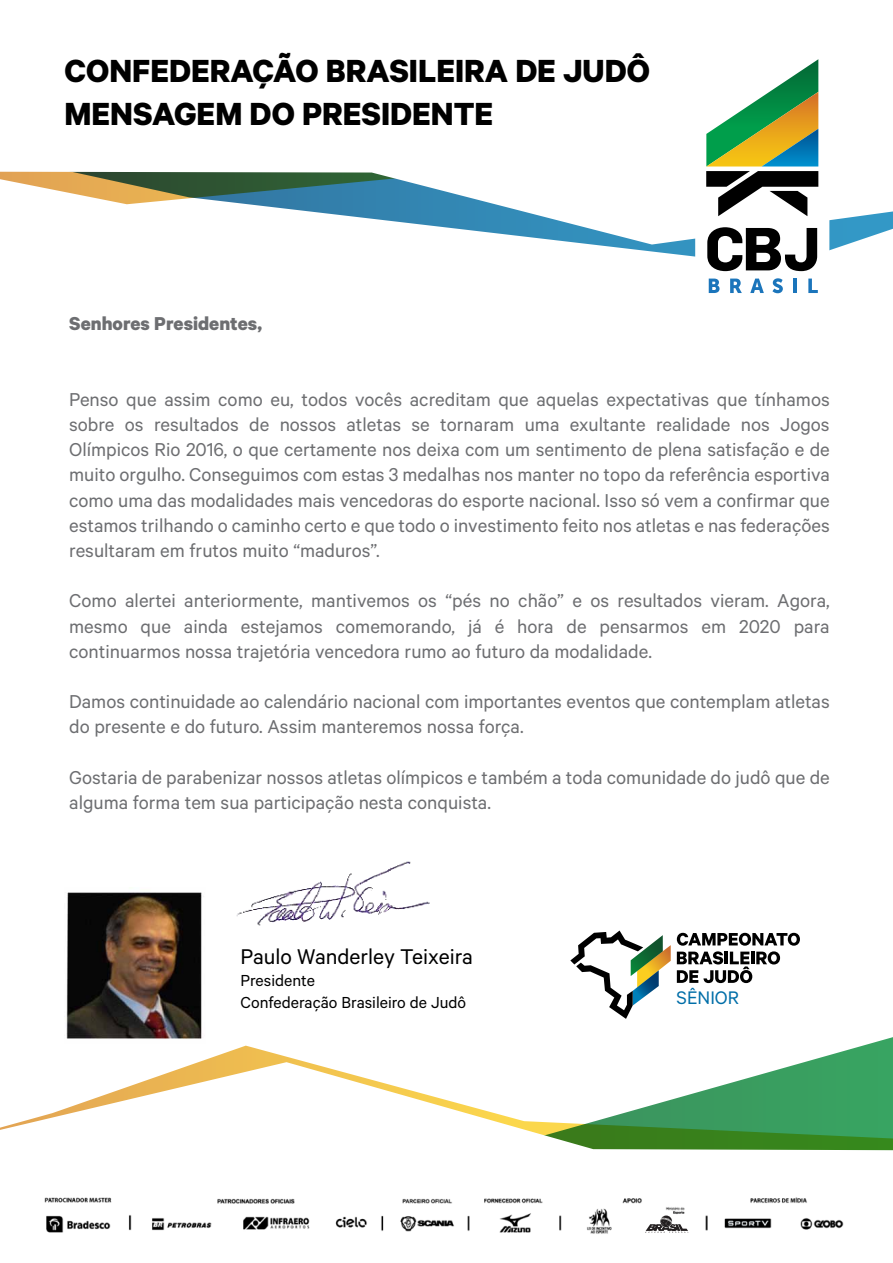
<style>
.page{position:relative;width:893px;height:1263px;background:#fff}
.page>*{position:absolute;margin:0;border:0;box-sizing:border-box;transform-origin:0 0}
.t1{font:700 36px/43.2px "Calibre";color:#000}
.t2{font:24px "Calibre";color:#000}
.t3{font:21px/25.2px "Calibre";color:#6d6e71;text-align:justify}
.t4{font:700 21px "Calibre";color:#6d6e71}
.t5{font:20.55px "Calibre";color:#006ea8}
.t6{font:18px/21.6px "Calibre";color:#000}
</style>
<div class="page">
<svg style="left:597px;top:245px;width:248px;height:12px"></svg>
<svg style="left:0;top:171px;width:893px;height:74px"></svg>
<svg style="left:199px;top:1046px;width:694px;height:16px"></svg>
<svg style="left:0;top:1062px;width:893px;height:89px"></svg>
<img style="left:44px;top:1197px;width:800px;height:37px">
<div style="left:641px;top:1215px;width:45px;height:17px;background:#fff"></div>
<svg style="left:645px;top:1215px;width:44px;height:18px"></svg>
<svg style="left:695px;top:59px;width:134px;height:235px"></svg>
<svg style="left:570px;top:930px;width:101px;height:89px"></svg>
<svg style="left:677px;top:933px;width:123px;height:50px"></svg>
<img style="left:236px;top:861px;width:194px;height:65px">
<img style="left:66px;top:892px;width:136px;height:147px">
<h1 class="t1" style="left:64px;top:48px;width:587px">CONFEDERAÇÃO BRASILEIRA DE JUDÔ<br>MENSAGEM DO PRESIDENTE</h1>
<p class="t4" style="left:69px;top:311px;width:194px">Senhores Presidentes,</p>
<p class="t3" style="left:69px;top:386px;width:762px">Penso que assim como eu, todos vocês acreditam que aquelas expectativas que tínhamos sobre os resultados de nossos atletas se tornaram uma exultante realidade nos Jogos Olímpicos Rio 2016, o que certamente nos deixa com um sentimento de plena satisfação e de muito orgulho. Conseguimos com estas 3 medalhas nos manter no topo da referência esportiva como uma das modalidades mais vencedoras do esporte nacional. Isso só vem a confirmar que estamos trilhando o caminho certo e que todo o investimento feito nos atletas e nas federações resultaram em frutos muito “maduros”.</p>
<p class="t3" style="left:69px;top:587px;width:762px">Como alertei anteriormente, mantivemos os “pés no chão” e os resultados vieram. Agora, mesmo que ainda estejamos comemorando, já é hora de pensarmos em 2020 para continuarmos nossa trajetória vencedora rumo ao futuro da modalidade.</p>
<p class="t3" style="left:69px;top:688px;width:762px">Damos continuidade ao calendário nacional com importantes eventos que contemplam atletas do presente e do futuro. Assim manteremos nossa força.</p>
<p class="t3" style="left:69px;top:764px;width:762px">Gostaria de parabenizar nossos atletas olímpicos e também a toda comunidade do judô que de alguma forma tem sua participação nesta conquista.</p>
<p class="t2" style="left:240px;top:943px;width:234px">Paulo Wanderley Teixeira</p>
<p class="t6" style="left:240px;top:969px;width:227px">Presidente<br>Confederação Brasileiro de Judô</p>
<p class="t5" style="left:677px;top:985px;width:64px">SÊNIOR</p>
</div>
